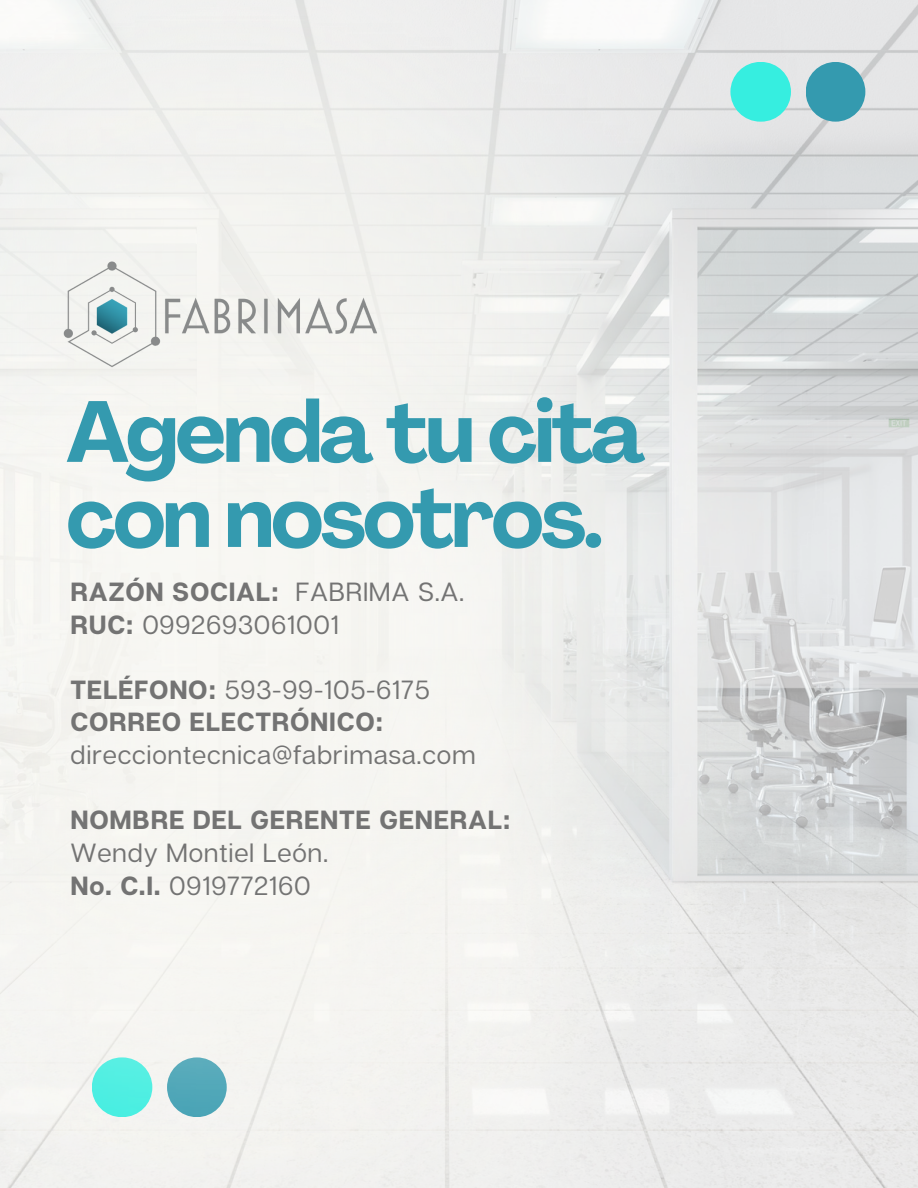
<style>
.page{position:relative;width:918px;height:1188px;background:#fff}
.page>*{position:absolute;margin:0;border:0;box-sizing:border-box;transform-origin:0 0}
.t1{font:700 85.35px/85.1px "Agrandir";letter-spacing:-.035em;color:#349aaf}
.t2{font:26.25px "Articulat CF";letter-spacing:.025em;color:#737373}
.t3{font:700 26.25px/32.7px "Articulat CF";letter-spacing:.025em;color:#737373}
.s1{font-weight:400}
.s2{font-weight:700}
</style>
<div class="page">
<img style="left:847px;top:0;width:71px;height:1188px">
<div style="left:806px;top:62px;width:59px;height:60px;background:#349aaf;border-radius:50%"></div>
<img style="left:0;top:0;width:847px;height:1188px">
<img style="left:54px;top:254px;width:349px;height:118px">
<p class="t1" style="left:66px;top:398px;width:580px">Agenda tu cita con nosotros.</p>
<p class="t3" style="left:71px;top:575px;width:395px">RAZÓN SOCIAL: <span class="s1">FABRIMA S.A.</span></p>
<p class="t2" style="left:71px;top:608px;width:270px"><span class="s2">RUC:</span> 0992693061001</p>
<p class="t2" style="left:71px;top:673px;width:361px"><span class="s2">TELÉFONO:</span> 593-99-105-6175</p>
<p class="t3" style="left:71px;top:705px;width:314px">CORREO ELECTRÓNICO:</p>
<p class="t2" style="left:71px;top:738px;width:407px">direcciontecnica@fabrimasa.com</p>
<p class="t3" style="left:71px;top:803px;width:442px">NOMBRE DEL GERENTE GENERAL:<br><span class="s1">Wendy Montiel León.</span></p>
<p class="t2" style="left:71px;top:869px;width:242px"><span class="s2">No. C.I.</span> 0919772160</p>
</div>
